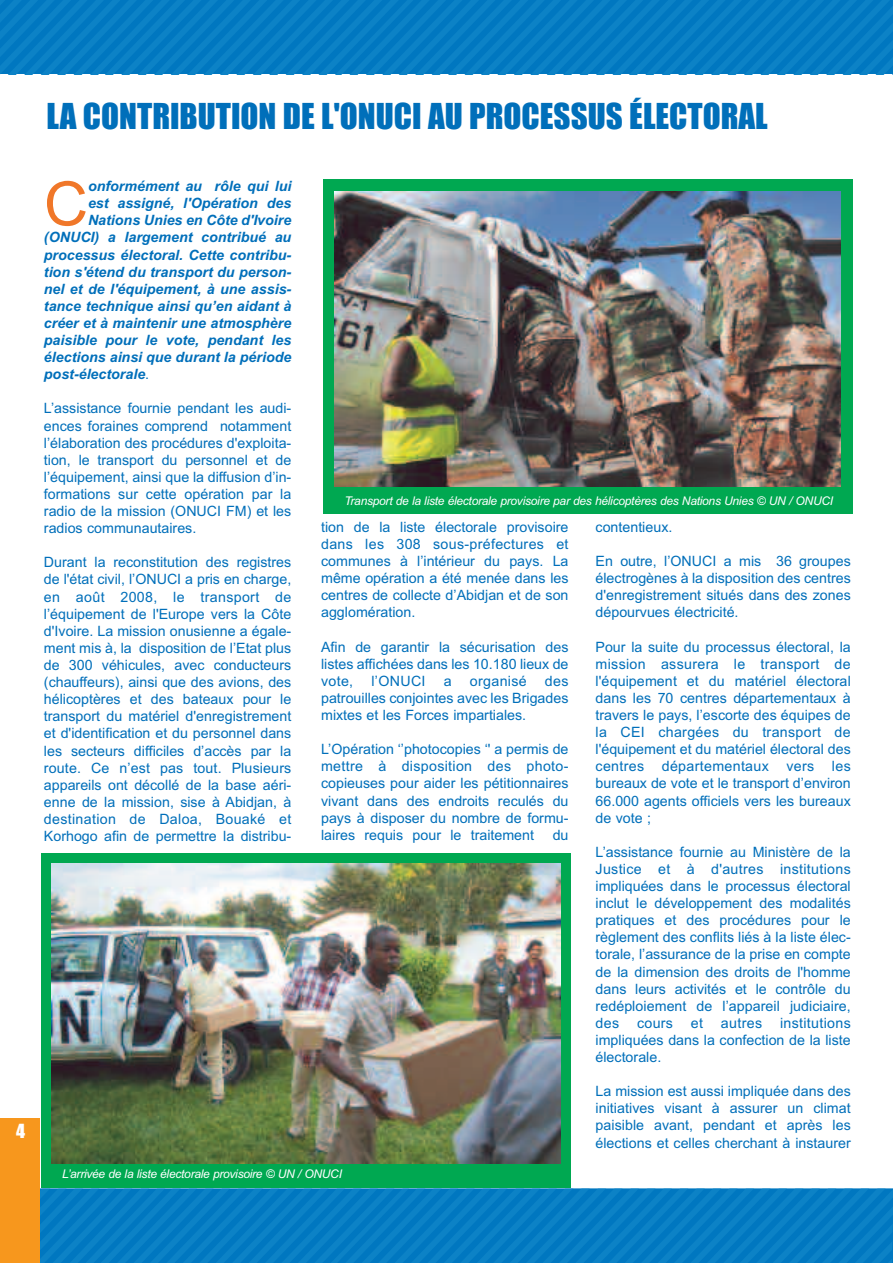
<style>
.page{position:relative;width:893px;height:1263px;background:#fff}
.page>*{position:absolute;margin:0;border:0;box-sizing:border-box;transform-origin:0 0}
.t1{font:61.2px "Arial";color:#f07729}
.t2{font:33px "Impact";color:#006fba}
.t3{font:18px "Impact";color:#fff}
.t4{font:14.25px/17.1px "Arial";color:#006fba;text-align:justify}
.t5{font:italic 700 14.25px "Arial";color:#006fba}
.t6{font:14.25px "Arial";letter-spacing:.02em;color:#006fba}
.t7{font:italic 12px "Arial";letter-spacing:-.02em;color:#fff}
.s1{font-weight:400;font-style:normal}
</style>
<div class="page">
<div style="left:0;top:0;width:893px;height:74px;background:#057bc2"></div>
<div style="left:40px;top:1189px;width:853px;height:74px;background:#057bc2"></div>
<div style="left:0;top:1118px;width:40px;height:145px;background:#f7971d"></div>
<div style="left:41px;top:854px;width:530px;height:334px;background:#00a851"></div>
<img style="left:52px;top:864px;width:508px;height:299px">
<div style="left:323px;top:180px;width:530px;height:334px;background:#00a851"></div>
<img style="left:335px;top:191px;width:506px;height:296px">
<h2 class="t2" style="left:46px;top:98px;width:723px">LA CONTRIBUTION DE L'ONUCI AU PROCESSUS ÉLECTORAL</h2>
<p class="t3" style="left:16px;top:1122px;width:10px">4</p>
<h1 class="t1" style="left:44px;top:168px;width:46px">C</h1>
<p class="t5" style="left:88px;top:178px;width:205px">onformément au rôle qui lui</p>
<p class="t5" style="left:88px;top:195px;width:205px">est assigné, l'Opération des</p>
<p class="t5" style="left:88px;top:212px;width:205px">Nations Unies en Côte d'Ivoire</p>
<p class="t5" style="left:44px;top:229px;width:249px">(ONUCI) a largement contribué au</p>
<p class="t5" style="left:44px;top:246px;width:248px">processus électoral. Cette contribu-</p>
<p class="t5" style="left:44px;top:263px;width:248px">tion s'étend du transport du person-</p>
<p class="t5" style="left:44px;top:280px;width:248px">nel et de l'équipement, à une assis-</p>
<p class="t5" style="left:44px;top:298px;width:249px">tance technique ainsi qu’en aidant à</p>
<p class="t5" style="left:44px;top:315px;width:249px">créer et à maintenir une atmosphère</p>
<p class="t5" style="left:44px;top:332px;width:249px">paisible pour le vote, pendant les</p>
<p class="t5" style="left:44px;top:349px;width:249px">élections ainsi que durant la période</p>
<p class="t5" style="left:44px;top:366px;width:107px">post-électorale<span class="s1">.</span></p>
<p class="t4" style="left:44px;top:400px;width:249px">L’assistance fournie pendant les audi&shy;ences foraines comprend notamment l’élaboration des procédures d'exploita&shy;tion, le transport du personnel et de l’équipement, ainsi que la diffusion d’in&shy;formations sur cette opération par la radio de la mission (ONUCI FM) et les radios communautaires.</p>
<p class="t4" style="left:44px;top:554px;width:249px">Durant la reconstitution des registres de l'état civil, l’ONUCI a pris en charge, en août 2008, le transport de l’équipement de l'Europe vers la Côte d'Ivoire. La mission onusienne a égale&shy;ment mis à, la disposition de l’Etat plus de 300 véhicules, avec conducteurs (chauffeurs), ainsi que des avions, des hélicoptères et des bateaux pour le transport du matériel d'enregistrement et d'identification et du personnel dans les secteurs difficiles d’accès par la route. Ce n’est pas tout. Plusieurs appareils ont décollé de la base aéri&shy;enne de la mission, sise à Abidjan, à destination de Daloa, Bouaké et Korhogo afin de permettre la distribu-</p>
<p class="t7" style="left:344px;top:493px;width:490px">Transport de la liste électorale provisoire par des hélicoptères des Nations Unies © UN / ONUCI</p>
<p class="t4" style="left:321px;top:518px;width:249px">tion de la liste électorale provisoire dans les 308 sous-préfectures et communes à l’intérieur du pays. La même opération a été menée dans les centres de collecte d’Abidjan et de son agglomération.</p>
<p class="t4" style="left:321px;top:638px;width:249px">Afin de garantir la sécurisation des listes affichées dans les 10.180 lieux de vote,</p>
<p class="t4" style="left:371px;top:672px;width:56px">l’ONUCI</p>
<p class="t4" style="left:444px;top:672px;width:9px">a</p>
<p class="t6" style="left:470px;top:672px;width:58px">organisé</p>
<p class="t4" style="left:321px;top:672px;width:249px;text-indent:224px">des patrouilles conjointes avec les Brigades mixtes et les Forces impartiales.</p>
<p class="t4" style="left:321px;top:741px;width:249px">L’Opération ‘’photocopies ‘' a permis de mettre à disposition des photo&shy;copieuses pour aider les pétitionnaires vivant dans des endroits reculés du pays à disposer du nombre de formu&shy;laires requis pour le traitement</p>
<p class="t4" style="left:553px;top:826px;width:17px">du</p>
<p class="t4" style="left:596px;top:518px;width:78px">contentieux.</p>
<p class="t4" style="left:596px;top:553px;width:257px">En outre, l’ONUCI a mis 36 groupes électrogènes à la disposition des centres d'enregistrement situés dans des zones dépourvues électricité.</p>
<p class="t4" style="left:596px;top:638px;width:257px">Pour la suite du processus électoral, la mission assurera le transport de l'équipement et du matériel électoral dans les 70 centres départementaux à travers le pays, l’escorte des équipes de la CEI chargées du transport de l'équipement et du matériel électoral des centres départementaux vers les bureaux de vote et le transport d’environ 66.000 agents officiels vers les bureaux de vote ;</p>
<p class="t4" style="left:596px;top:843px;width:257px">L’assistance fournie au Ministère de la Justice et à d'autres institutions impliquées dans le processus électoral inclut le développement des modalités pratiques et des procédures pour le règlement des conflits liés à la liste élec&shy;torale, l’assurance de la prise en compte de la dimension des droits de l'homme dans leurs activités et le contrôle du redéploiement de l’appareil judiciaire, des</p>
<p class="t4" style="left:596px;top:1014px;width:257px;text-indent:184px">institutions impliquées dans la confection de la liste électorale.</p>
<p class="t4" style="left:596px;top:1083px;width:257px">La mission est aussi impliquée dans des initiatives visant à assurer un climat paisible avant, pendant et après les élections et celles cherchant à instaurer</p>
<p class="t4" style="left:637px;top:1014px;width:38px">cours</p>
<p class="t4" style="left:691px;top:1014px;width:14px">et</p>
<p class="t4" style="left:721px;top:1014px;width:43px">autres</p>
<p class="t7" style="left:62px;top:1167px;width:281px">L’arrivée de la liste électorale provisoire © UN / ONUCI</p>
</div>
